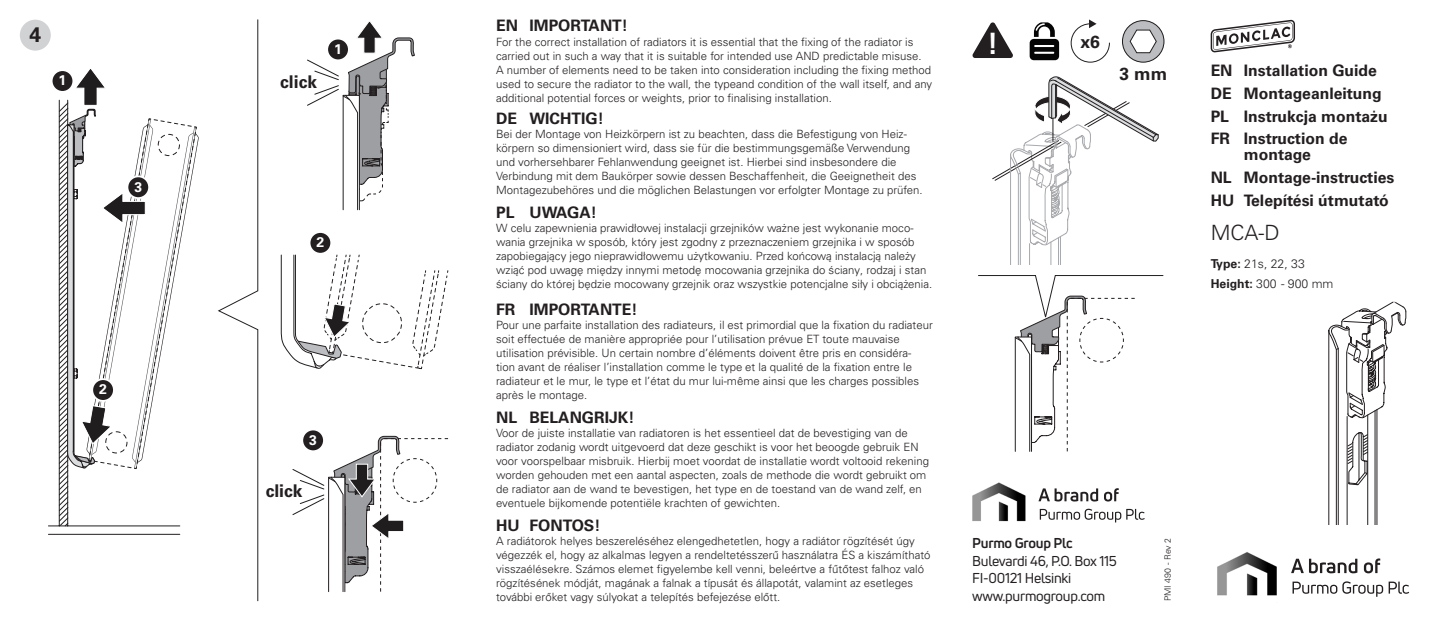
<style>
.page{position:relative;width:1429px;height:621px;background:#fff}
.page>*{position:absolute;margin:0;border:0;box-sizing:border-box;transform-origin:0 0}
.Text{font:700 29.4px "Univers LT Pro 65";color:#fff}
.Cover_Heading{font:300 21px "Univers LT Pro 45";color:#231f20}
.Text-2{font:700 21px "Univers LT Pro 65";color:#231f20}
.Text-3{font:700 17.5px "Univers LT Pro 65";color:#231f20}
.Cover_Heading-2{font:700 15.75px/15.8px "Univers LT Pro 65";color:#231f20;text-align:center}
.t1{font:14px/17.5px "Uni Neue";letter-spacing:-.02em;color:#231f20}
.t2{font:700 14px "Uni Neue";letter-spacing:-.02em;color:#231f20}
.Text-4{font:700 14px "Univers LT Pro 65";color:#fff}
.Text-5{font:300 12.25px "Univers LT Pro 45";color:#231f20}
.t3{font:300 11.38px/14px "Univers LT Pro 45";color:#231f20}
.Text-6{font:300 8.75px "Univers LT Pro 45";color:#231f20}
.s1{font-family:"Univers LT Pro 65";font-weight:700}
</style>
<div class="page">
<svg style="left:1328px;top:301px;width:78px;height:223px"></svg>
<hr style="left:1367px;top:414px;width:1px;height:135px;background:#231f20">
<svg style="left:1210px;top:20px;width:85px;height:32px"></svg>
<img style="left:972px;top:493px;width:5px;height:28px">
<hr style="left:48px;top:533px;width:132px;height:1px;background:#231f20">
<hr style="left:48px;top:525px;width:132px;height:1px;background:#231f20">
<svg style="left:59px;top:69px;width:140px;height:457px"></svg>
<div style="left:1211px;top:524px;width:197px;height:80px;background:#fff"></div>
<svg style="left:1029px;top:22px;width:30px;height:38px"></svg>
<div style="left:1122px;top:20px;width:42px;height:42px;background:#bcbdc0;border-radius:50%"></div>
<div style="left:1122px;top:20px;width:42px;height:43px;border:1px solid #201d1e;border-radius:50%"></div>
<svg style="left:1129px;top:29px;width:28px;height:25px"></svg>
<svg style="left:1070px;top:19px;width:40px;height:44px"></svg>
<div style="left:20px;top:20px;width:31px;height:31px;background:#d1d2d4;border-radius:50%"></div>
<div style="left:52px;top:70px;width:21px;height:22px;background:#231f20;border-radius:50%"></div>
<div style="left:51px;top:69px;width:23px;height:24px;border:2px solid #fff;border-radius:50%"></div>
<div style="left:92px;top:379px;width:22px;height:21px;background:#231f20;border-radius:50%"></div>
<div style="left:91px;top:378px;width:24px;height:23px;border:2px solid #fff;border-radius:50%"></div>
<div style="left:127px;top:176px;width:22px;height:22px;background:#231f20;border-radius:50%"></div>
<div style="left:127px;top:175px;width:23px;height:24px;border:2px solid #fff;border-radius:50%"></div>
<svg style="left:218px;top:19px;width:40px;height:582px"></svg>
<div style="left:309px;top:232px;width:22px;height:21px;background:#231f20;border-radius:50%"></div>
<div style="left:309px;top:231px;width:23px;height:23px;border:2px solid #fff;border-radius:50%"></div>
<svg style="left:307px;top:21px;width:108px;height:226px"></svg>
<img style="left:1217px;top:552px;width:60px;height:44px">
<svg style="left:1291px;top:558px;width:12px;height:14px"></svg>
<svg style="left:1309px;top:558px;width:48px;height:15px"></svg>
<svg style="left:1364px;top:558px;width:16px;height:15px"></svg>
<svg style="left:1292px;top:581px;width:117px;height:15px"></svg>
<svg style="left:280px;top:254px;width:168px;height:338px"></svg>
<svg style="left:972px;top:22px;width:41px;height:36px"></svg>
<svg style="left:977px;top:76px;width:186px;height:446px"></svg>
<p class="Cover_Heading-2" style="left:496px;top:18px;width:133px">EN IMPORTANT!</p>
<p class="Text-2" style="left:29px;top:22px;width:13px">4</p>
<p class="Text-3" style="left:1080px;top:31px;width:21px">x6</p>
<p class="Text-4" style="left:59px;top:72px;width:9px">1</p>
<p class="Text" style="left:987px;top:26px;width:13px">!</p>
<p class="t3" style="left:496px;top:34px;width:438px">For the correct installation of radiators it is essential that the fixing of the radiator is carried out in such a way that it is suitable for intended use AND predictable misuse.<br>A number of elements need to be taken into consideration including the fixing method used to secure the radiator to the wall, the typeand condition of the wall itself, and any additional potential forces or weights, prior to finalising installation.</p>
<p class="Text-4" style="left:334px;top:40px;width:9px">1</p>
<h3 class="Text-3" style="left:280px;top:71px;width:38px">click</h3>
<p class="Text-4" style="left:134px;top:178px;width:9px">3</p>
<p class="Text-4" style="left:99px;top:380px;width:9px">2</p>
<p class="Text-4" style="left:316px;top:234px;width:9px">2</p>
<p class="Cover_Heading-2" style="left:496px;top:110px;width:109px">DE WICHTIG!</p>
<p class="t3" style="left:496px;top:127px;width:428px">Bei der Montage von Heizkörpern ist zu beachten, dass die Befestigung von Heiz&shy;körpern so dimensioniert wird, dass sie für die bestimmungsgemäße Verwendung und vorhersehbarer Fehlanwendung geeignet ist. Hierbei sind insbesondere die Verbindung mit dem Baukörper sowie dessen Beschaffenheit, die Geeignetheit des Montagezubehöres und die möglichen Belastungen vor erfolgter Montage zu prüfen.</p>
<p class="Cover_Heading-2" style="left:496px;top:204px;width:102px">PL UWAGA!</p>
<p class="t3" style="left:496px;top:221px;width:437px">W celu zapewnienia prawidłowej instalacji grzejników ważne jest wykonanie moco&shy;wania grzejnika w sposób, który jest zgodny z przeznaczeniem grzejnika i w sposób zapobiegający jego nieprawidłowemu użytkowaniu. Przed końcową instalacją należy wziąć pod uwagę między innymi metodę mocowania grzejnika do ściany, rodzaj i stan ściany do której będzie mocowany grzejnik oraz wszystkie potencjalne siły i obciążenia.</p>
<p class="t3" style="left:496px;top:318px;width:438px">Pour une parfaite installation des radiateurs, il est primordial que la fixation du radiateur</p>
<p class="t3" style="left:496px;top:332px;width:424px">soit effectuée de manière appropriée pour l’utilisation prévue ET toute mauvaise utilisation prévisible. Un certain nombre d’éléments doivent être pris en considéra&shy;tion avant de réaliser l’installation comme le type et la qualité de la fixation entre le radiateur et le mur, le type et l’état du mur lui-même ainsi que les charges possibles après le montage.</p>
<p class="Cover_Heading-2" style="left:496px;top:301px;width:143px">FR IMPORTANTE!</p>
<p class="Cover_Heading-2" style="left:496px;top:409px;width:140px">NL BELANGRIJK!</p>
<p class="Text-3" style="left:1119px;top:64px;width:49px">3 mm</p>
<p class="Text-4" style="left:309px;top:431px;width:9px">3</p>
<h3 class="Text-3" style="left:266px;top:480px;width:38px">click</h3>
<p class="t3" style="left:496px;top:425px;width:434px">Voor de juiste installatie van radiatoren is het essentieel dat de bevestiging van de radiator zodanig wordt uitgevoerd dat deze geschikt is voor het beoogde gebruik EN voor voorspelbaar misbruik. Hierbij moet voordat de installatie wordt voltooid rekening worden gehouden met een aantal aspecten, zoals de methode die wordt gebruikt om de radiator aan de wand te bevestigen, het type en de toestand van de wand zelf, en eventuele bijkomende potentiële krachten of gewichten.</p>
<p class="t3" style="left:496px;top:533px;width:436px">A radiátorok helyes beszereléséhez elengedhetetlen, hogy a radiátor rögzítését úgy végezzék el, hogy az alkalmas legyen a rendeltetésszerű használatra ÉS a kiszámítható visszaélésekre. Számos elemet figyelembe kell venni, beleértve a fűtőtest falhoz való rögzítésének módját, magának a falnak a típusát és állapotát, valamint az esetleges további erőket vagy súlyokat a telepítés befejezése előtt.</p>
<p class="Cover_Heading-2" style="left:496px;top:516px;width:106px">HU FONTOS!</p>
<p class="t2" style="left:972px;top:533px;width:102px">Purmo Group Plc</p>
<p class="t1" style="left:972px;top:551px;width:146px">Bulevardi 46, P.O. Box 115</p>
<p class="t1" style="left:972px;top:568px;width:134px">FI-00121 Helsinki www.purmogroup.com</p>
<p class="Text-6" style="left:1162px;top:600px;width:65px;rotate:-90deg">PMI 490 - Rev 2</p>
<p class="Cover_Heading-2" style="left:1210px;top:63px;width:168px">EN Installation Guide</p>
<p class="Cover_Heading-2" style="left:1210px;top:85px;width:172px">DE Montageanleitung</p>
<p class="Cover_Heading-2" style="left:1210px;top:108px;width:179px">PL Instrukcja montażu</p>
<p class="Cover_Heading-2" style="left:1210px;top:131px;width:138px">FR Instruction de montage</p>
<p class="Cover_Heading-2" style="left:1210px;top:169px;width:185px">NL Montage-instructies</p>
<p class="Cover_Heading-2" style="left:1210px;top:192px;width:180px">HU Telepítési útmutató</p>
<p class="Cover_Heading" style="left:1210px;top:220px;width:70px">MCA-D</p>
<p class="Text-5" style="left:1210px;top:255px;width:96px"><span class="s1">Type:</span> 21s, 22, 33</p>
<p class="Text-5" style="left:1210px;top:276px;width:124px"><span class="s1">Height:</span> 300 - 900 mm</p>
</div>
